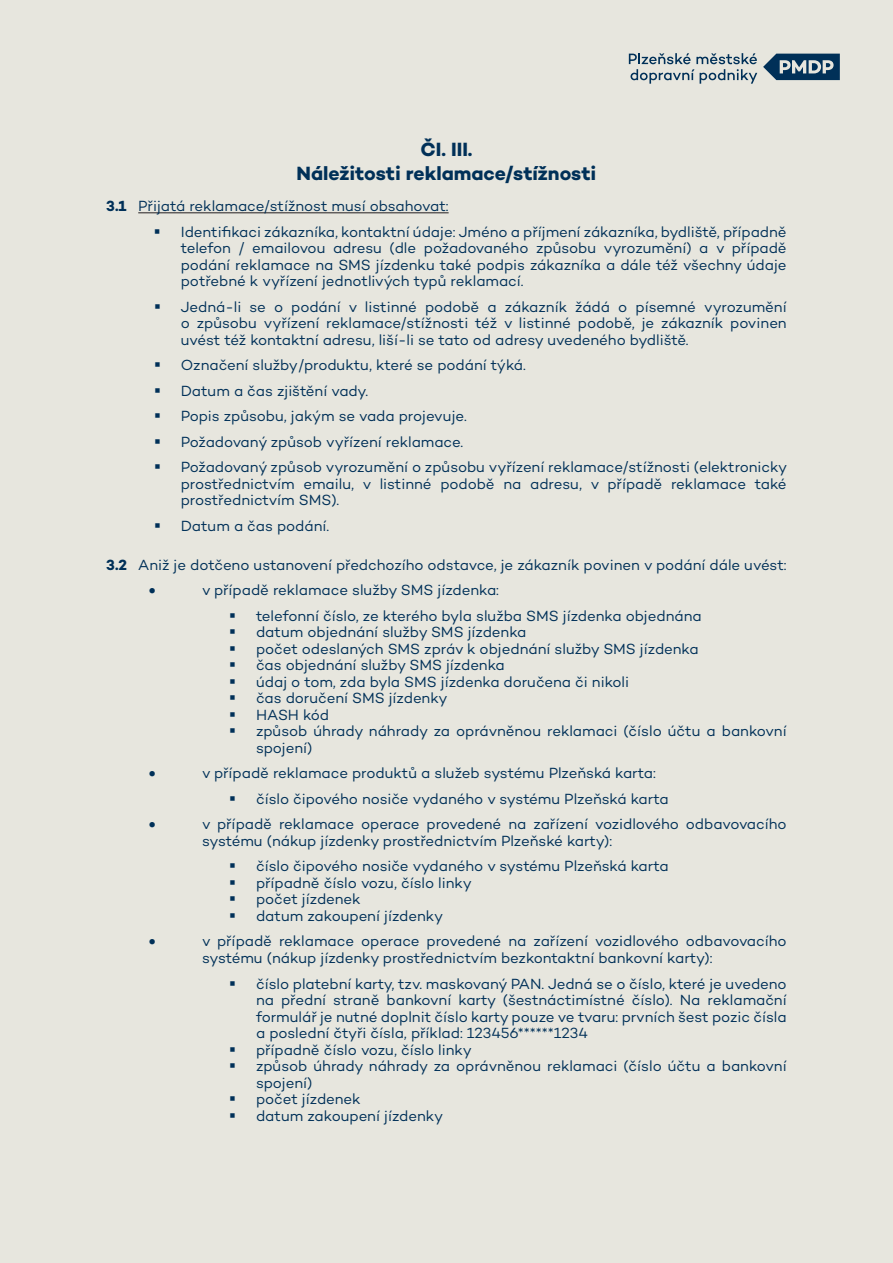
<style>
.page{position:relative;width:893px;height:1263px;background:#e7e6de}
.page>*{position:absolute;margin:0;border:0;box-sizing:border-box;transform-origin:0 0}
.No_Spacing{font:700 19.5px "Campton";color:#003058}
.t1{font:15px/16.5px "Campton";letter-spacing:-.005em;color:#003058;text-align:justify}
.t2{font:15px "Symbol";color:#003058}
.s1{font-weight:700}
</style>
<div class="page">
<svg style="left:763px;top:54px;width:77px;height:26px"></svg>
<svg style="left:629px;top:53px;width:128px;height:31px"></svg>
<hr style="left:138px;top:212px;width:311px;height:1px;background:#231f20">
<p class="No_Spacing" style="left:420px;top:137px;width:54px">ČI. III.</p>
<p class="No_Spacing" style="left:296px;top:161px;width:301px">Náležitosti reklamace/stížnosti</p>
<p class="t1" style="left:106px;top:198px;width:344px"><span class="s1">3.1</span> Přijatá reklamace/stížnost musí obsahovat:</p>
<p class="t1" style="left:181px;top:223px;width:607px;text-indent:-27px">▪ Identifikaci zákazníka, kontaktní údaje: Jméno a příjmení zákazníka, bydliště, případně telefon / emailovou adresu (dle požadovaného způsobu vyrozumění) a v případě podání reklamace na SMS jízdenku také podpis zákazníka a dále též všechny údaje potřebné k vyřízení jednotlivých typů reklamací.</p>
<p class="t1" style="left:181px;top:298px;width:607px;text-indent:-27px">▪ Jedná-li se o podání v listinné podobě a zákazník žádá o písemné vyrozumění o způsobu vyřízení reklamace/stížnosti též v listinné podobě, je zákazník povinen uvést též kontaktní adresu, liší-li se tato od adresy uvedeného bydliště.</p>
<p class="t1" style="left:154px;top:357px;width:373px">▪ Označení služby/produktu, které se podání týká.</p>
<p class="t1" style="left:154px;top:382px;width:216px">▪ Datum a čas zjištění vady.</p>
<p class="t1" style="left:154px;top:408px;width:314px">▪ Popis způsobu, jakým se vada projevuje.</p>
<p class="t1" style="left:154px;top:433px;width:311px">▪ Požadovaný způsob vyřízení reklamace.</p>
<p class="t1" style="left:181px;top:459px;width:608px;text-indent:-27px">▪ Požadovaný způsob vyrozumění o způsobu vyřízení reklamace/stížnosti (elektronicky prostřednictvím emailu, v listinné podobě na adresu, v případě reklamace také prostřednictvím SMS).</p>
<p class="t1" style="left:154px;top:517px;width:177px">▪ Datum a čas podání.</p>
<p class="t1" style="left:106px;top:556px;width:682px"><span class="s1">3.2</span> Aniž je dotčeno ustanovení předchozího odstavce, je zákazník povinen v podání dále uvést:</p>
<p class="t2" style="left:149px;top:580px;width:8px">•</p>
<p class="t1" style="left:202px;top:582px;width:298px">v případě reklamace služby SMS jízdenka:</p>
<p class="t1" style="left:229px;top:607px;width:474px">▪ telefonní číslo, ze kterého byla služba SMS jízdenka objednána</p>
<p class="t1" style="left:229px;top:624px;width:299px">▪ datum objednání služby SMS jízdenka</p>
<p class="t1" style="left:229px;top:640px;width:471px">▪ počet odeslaných SMS zpráv k objednání služby SMS jízdenka</p>
<p class="t1" style="left:229px;top:657px;width:277px">▪ čas objednání služby SMS jízdenka</p>
<p class="t1" style="left:229px;top:673px;width:401px">▪ údaj o tom, zda byla SMS jízdenka doručena či nikoli</p>
<p class="t1" style="left:229px;top:690px;width:220px">▪ čas doručení SMS jízdenky</p>
<p class="t1" style="left:229px;top:706px;width:101px">▪ HASH kód</p>
<p class="t1" style="left:256px;top:723px;width:532px;text-indent:-27px">▪ způsob úhrady náhrady za oprávněnou reklamaci (číslo účtu a bankovní spojení)</p>
<p class="t2" style="left:149px;top:763px;width:8px">•</p>
<p class="t1" style="left:202px;top:765px;width:455px">v případě reklamace produktů a služeb systému Plzeňská karta:</p>
<p class="t1" style="left:229px;top:790px;width:441px">▪ číslo čipového nosiče vydaného v systému Plzeňská karta</p>
<p class="t2" style="left:149px;top:814px;width:8px">•</p>
<p class="t1" style="left:202px;top:816px;width:586px">v případě reklamace operace provedené na zařízení vozidlového odbavovacího systému (nákup jízdenky prostřednictvím Plzeňské karty):</p>
<p class="t1" style="left:229px;top:858px;width:441px">▪ číslo čipového nosiče vydaného v systému Plzeňská karta</p>
<p class="t1" style="left:229px;top:874px;width:244px">▪ případně číslo vozu, číslo linky</p>
<p class="t1" style="left:229px;top:891px;width:133px">▪ počet jízdenek</p>
<p class="t1" style="left:229px;top:907px;width:215px">▪ datum zakoupení jízdenky</p>
<p class="t2" style="left:149px;top:931px;width:8px">•</p>
<p class="t1" style="left:202px;top:933px;width:586px">v případě reklamace operace provedené na zařízení vozidlového odbavovacího systému (nákup jízdenky prostřednictvím bezkontaktní bankovní karty):</p>
<p class="t1" style="left:256px;top:975px;width:532px;text-indent:-27px">▪ číslo platební karty, tzv. maskovaný PAN. Jedná se o číslo, které je uvedeno na přední straně bankovní karty (šestnáctimístné číslo). Na reklamační formulář je nutné doplnit číslo karty pouze ve tvaru: prvních šest pozic čísla a poslední čtyři čísla, příklad: 123456******1234</p>
<p class="t1" style="left:229px;top:1041px;width:244px">▪ případně číslo vozu, číslo linky</p>
<p class="t1" style="left:256px;top:1057px;width:532px;text-indent:-27px">▪ způsob úhrady náhrady za oprávněnou reklamaci (číslo účtu a bankovní spojení)</p>
<p class="t1" style="left:229px;top:1090px;width:133px">▪ počet jízdenek</p>
<p class="t1" style="left:229px;top:1107px;width:215px">▪ datum zakoupení jízdenky</p>
</div>
